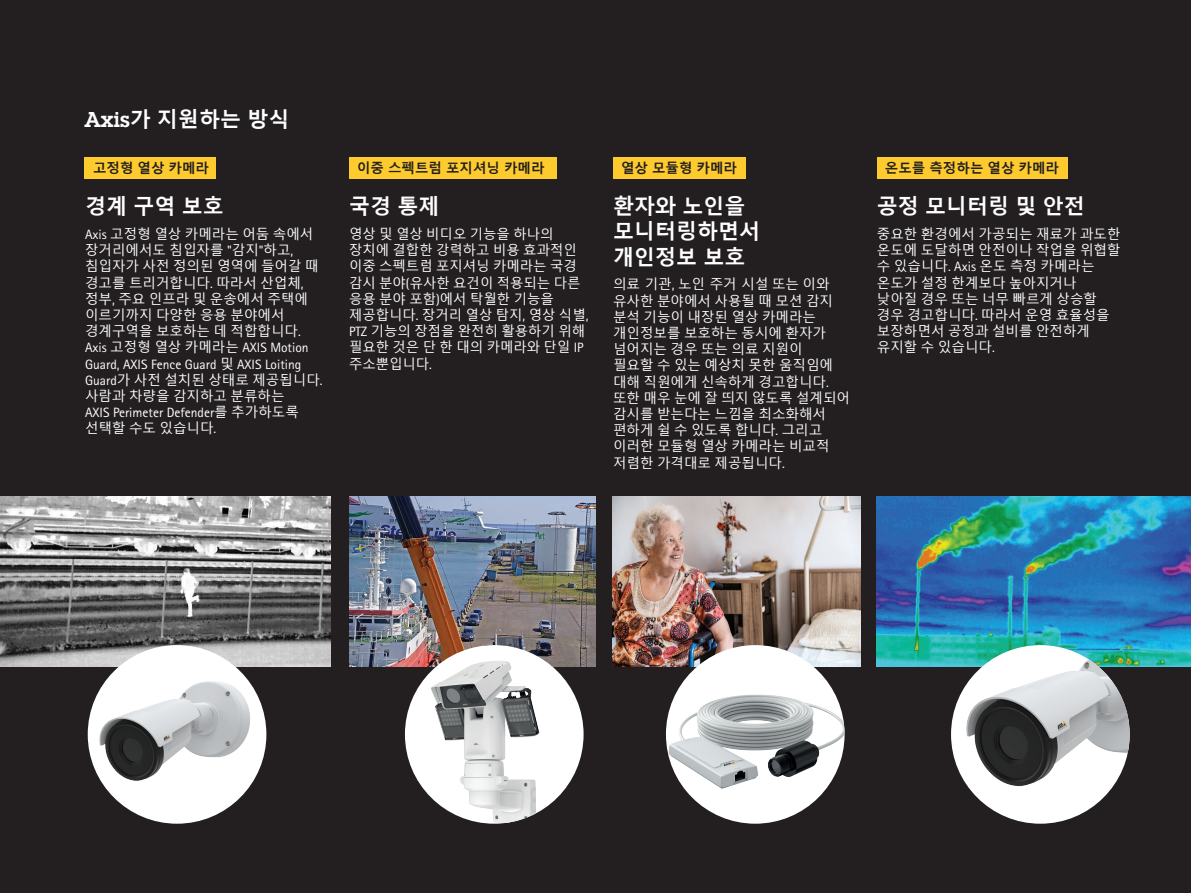
<style>
.page{position:relative;width:1191px;height:893px;background:#231f20}
.page>*{position:absolute;margin:0;border:0;box-sizing:border-box;transform-origin:0 0}
.t1{font:700 21px/25.2px "Malgun Gothic";color:#fff}
.t2{font:13.5px/16.2px "Malgun Gothic";color:#fff}
.t3{font:700 13.5px "Malgun Gothic";color:#231f20}
.s1{font-family:"Lubalin Graph ECG";font-weight:600}
.s2{font-family:"Rotis Sans Serif Pro"}
</style>
<div class="page">
<img style="left:0;top:496px;width:330px;height:170px">
<img style="left:349px;top:496px;width:246px;height:170px">
<img style="left:612px;top:496px;width:248px;height:170px">
<img style="left:877px;top:496px;width:314px;height:170px">
<img style="left:88px;top:645px;width:178px;height:169px">
<img style="left:951px;top:645px;width:178px;height:179px;border-radius:89px">
<img style="left:405px;top:645px;width:178px;height:179px;border-radius:89px">
<img style="left:666px;top:645px;width:178px;height:179px;border-radius:89px">
<div style="left:85px;top:157px;width:131px;height:22px;background:#fecb2f"></div>
<div style="left:349px;top:157px;width:207px;height:22px;background:#fecb2f"></div>
<div style="left:877px;top:157px;width:190px;height:22px;background:#fecb2f"></div>
<div style="left:613px;top:157px;width:132px;height:22px;background:#fecb2f"></div>
<p class="t1" style="left:85px;top:106px;width:206px"><span class="s1">Axis</span>가 지원하는 방식</p>
<p class="t3" style="left:93px;top:160px;width:117px">고정형 열상 카메라</p>
<p class="t1" style="left:85px;top:194px;width:140px">경계 구역 보호</p>
<p class="t2" style="left:85px;top:226px;width:239px"><span class="s2">Axis</span> 고정형 열상 카메라는 어둠 속에서 장거리에서도 침입자를 <span class="s2">"</span>감지<span class="s2">"</span>하고<span class="s2">, </span>침입자가 사전 정의된 영역에 들어갈 때 경고를 트리거합니다<span class="s2">.</span> 따라서 산업체<span class="s2">, </span>정부<span class="s2">,</span> 주요 인프라 및 운송에서 주택에 이르기까지 다양한 응용 분야에서 경계구역을 보호하는 데 적합합니다<span class="s2">.<br>Axis</span> 고정형 열상 카메라는 <span class="s2">AXIS Motion<br>Guard, AXIS Fence Guard</span> 및 <span class="s2">AXIS Loiting<br>Guard</span>가 사전 설치된 상태로 제공됩니다<span class="s2">. </span>사람과 차량을 감지하고 분류하는<br><span class="s2">AXIS Perimeter Defender</span>를 추가하도록 선택할 수도 있습니다<span class="s2">.</span></p>
<p class="t3" style="left:357px;top:160px;width:189px">이중 스펙트럼 포지셔닝 카메라</p>
<p class="t1" style="left:349px;top:194px;width:92px">국경 통제</p>
<p class="t2" style="left:349px;top:226px;width:241px">영상 및 열상 비디오 기능을 하나의 장치에 결합한 강력하고 비용 효과적인 이중 스펙트럼 포지셔닝 카메라는 국경 감시 분야<span class="s2">(</span>유사한 요건이 적용되는 다른 응용 분야 포함<span class="s2">)</span>에서 탁월한 기능을 제공합니다<span class="s2">.</span> 장거리 열상 탐지<span class="s2">,</span> 영상 식별<span class="s2">,<br>PTZ</span> 기능의 장점을 완전히 활용하기 위해 필요한 것은 단 한 대의 카메라와 단일 <span class="s2">IP </span>주소뿐입니다<span class="s2">.</span></p>
<p class="t3" style="left:621px;top:160px;width:117px">열상 모듈형 카메라</p>
<p class="t1" style="left:613px;top:194px;width:148px">환자와 노인을 모니터링하면서 개인정보 보호</p>
<p class="t2" style="left:613px;top:277px;width:238px">의료 기관<span class="s2">,</span> 노인 주거 시설 또는 이와 유사한 분야에서 사용될 때 모션 감지 분석 기능이 내장된 열상 카메라는 개인정보를 보호하는 동시에 환자가 넘어지는 경우 또는 의료 지원이<br>필요할 수 있는 예상치 못한 움직임에 대해 직원에게 신속하게 경고합니다<span class="s2">. </span>또한 매우 눈에 잘 띄지 않도록 설계되어 감시를 받는다는 느낌을 최소화해서 편하게 쉴 수 있도록 합니다<span class="s2">.</span> 그리고 이러한 모듈형 열상 카메라는 비교적 저렴한 가격대로 제공됩니다<span class="s2">.</span></p>
<p class="t3" style="left:885px;top:160px;width:175px">온도를 측정하는 열상 카메라</p>
<p class="t1" style="left:877px;top:194px;width:209px">공정 모니터링 및 안전</p>
<p class="t2" style="left:877px;top:226px;width:245px">중요한 환경에서 가공되는 재료가 과도한 온도에 도달하면 안전이나 작업을 위협할 수 있습니다<span class="s2">. Axis</span> 온도 측정 카메라는 온도가 설정 한계보다 높아지거나<br>낮아질 경우 또는 너무 빠르게 상승할 경우 경고합니다<span class="s2">.</span> 따라서 운영 효율성을 보장하면서 공정과 설비를 안전하게 유지할 수 있습니다<span class="s2">.</span></p>
</div>
